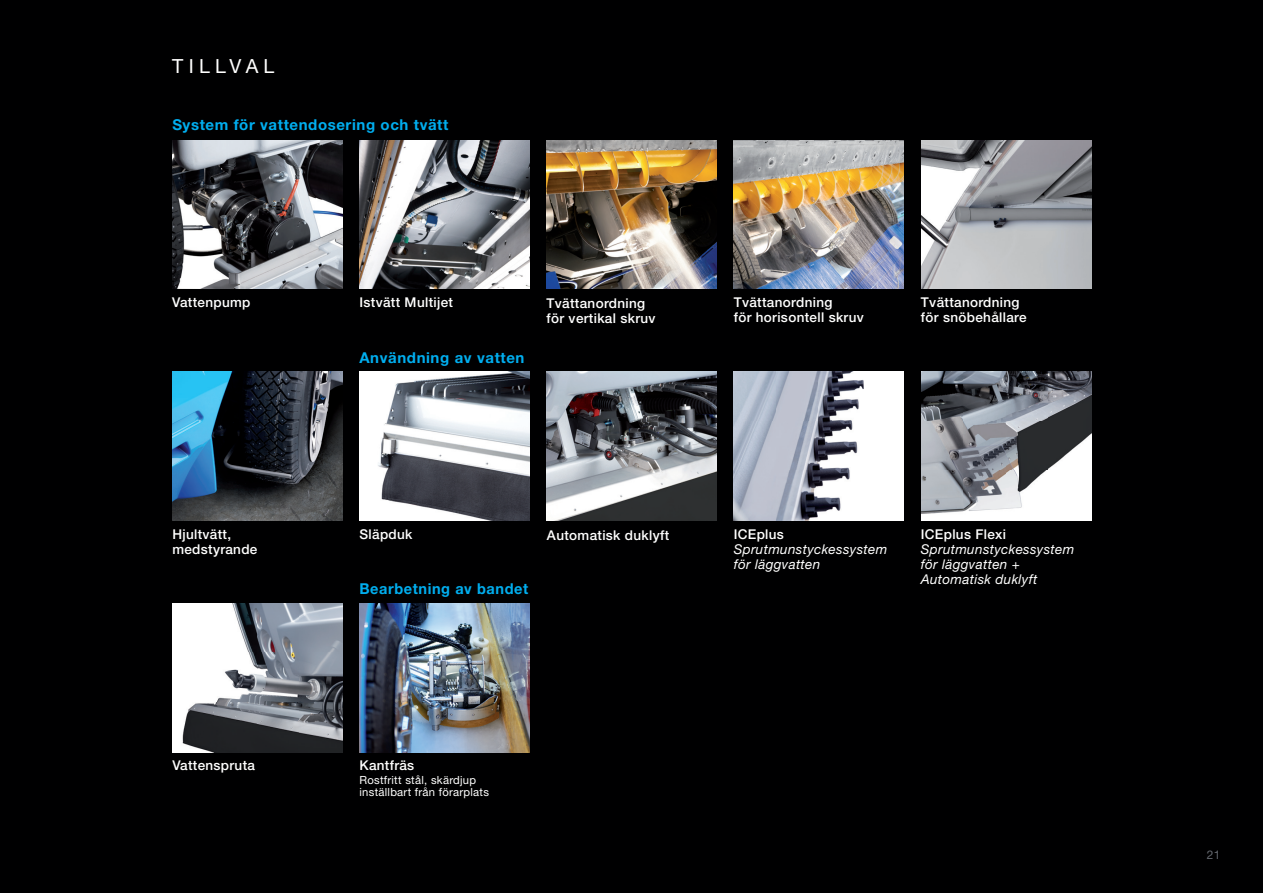
<style>
.page{position:relative;width:1263px;height:893px;background:#000001}
.page>*{position:absolute;margin:0;border:0;box-sizing:border-box;transform-origin:0 0}
.t1{font:19.5px "Helvetica Neue LT Std";letter-spacing:.27em;color:#fff}
.t2{font:700 15px "Helvetica Neue LTW1 G";letter-spacing:.04em;color:#00aeef}
.t3{font:500 13.5px/15px "Helvetica Neue LT Std";letter-spacing:.025em;color:#fff}
.t4{font:italic 13.5px/15px "Helvetica Neue LT Std";letter-spacing:.025em;color:#fff}
.t5{font:12px "Helvetica Neue LT Std";color:#64686f}
.t6{font:11.25px/12px "Helvetica Neue LT Std";letter-spacing:.025em;color:#fff}
</style>
<div class="page">
<img style="left:734px;top:140px;width:170px;height:149px">
<img style="left:546px;top:140px;width:171px;height:149px">
<img style="left:172px;top:140px;width:170px;height:149px">
<img style="left:359px;top:140px;width:170px;height:149px">
<img style="left:172px;top:372px;width:170px;height:148px">
<img style="left:921px;top:140px;width:170px;height:149px">
<img style="left:359px;top:372px;width:170px;height:148px">
<img style="left:734px;top:372px;width:170px;height:148px">
<img style="left:546px;top:372px;width:171px;height:148px">
<img style="left:921px;top:372px;width:170px;height:148px">
<img style="left:172px;top:603px;width:170px;height:149px">
<img style="left:359px;top:603px;width:170px;height:149px">
<h1 class="t1" style="left:172px;top:54px;width:104px">TILLVAL</h1>
<p class="t2" style="left:172px;top:116px;width:278px">System för vattendosering och tvätt</p>
<p class="t3" style="left:172px;top:295px;width:80px">Vattenpump</p>
<p class="t3" style="left:359px;top:295px;width:95px">Istvätt Multijet</p>
<p class="t3" style="left:734px;top:295px;width:132px">Tvättanordning<br>för horisontell skruv</p>
<p class="t3" style="left:546px;top:295px;width:111px">Tvättanordning för vertikal skruv</p>
<p class="t2" style="left:359px;top:348px;width:167px">Användning av vatten</p>
<p class="t3" style="left:921px;top:295px;width:107px">Tvättanordning för snöbehållare</p>
<p class="t3" style="left:172px;top:526px;width:87px">Hjultvätt, medstyrande</p>
<p class="t3" style="left:359px;top:526px;width:55px">Släpduk</p>
<p class="t2" style="left:359px;top:580px;width:170px">Bearbetning av bandet</p>
<p class="t3" style="left:547px;top:527px;width:124px">Automatisk duklyft</p>
<p class="t3" style="left:734px;top:526px;width:52px">ICEplus</p>
<p class="t4" style="left:734px;top:541px;width:155px">Sprutmunstyckessystem för läggvatten</p>
<p class="t3" style="left:921px;top:526px;width:87px">ICEplus Flexi</p>
<p class="t4" style="left:921px;top:541px;width:155px">Sprutmunstyckessystem för läggvatten +<br>Automatisk duklyft</p>
<p class="t3" style="left:172px;top:758px;width:84px">Vattenspruta</p>
<p class="t3" style="left:359px;top:758px;width:56px">Kantfräs</p>
<p class="t6" style="left:359px;top:773px;width:131px">Rostfritt stål, skärdjup inställbart från förarplats</p>
<p class="t5" style="left:1207px;top:847px;width:15px">21</p>
</div>
